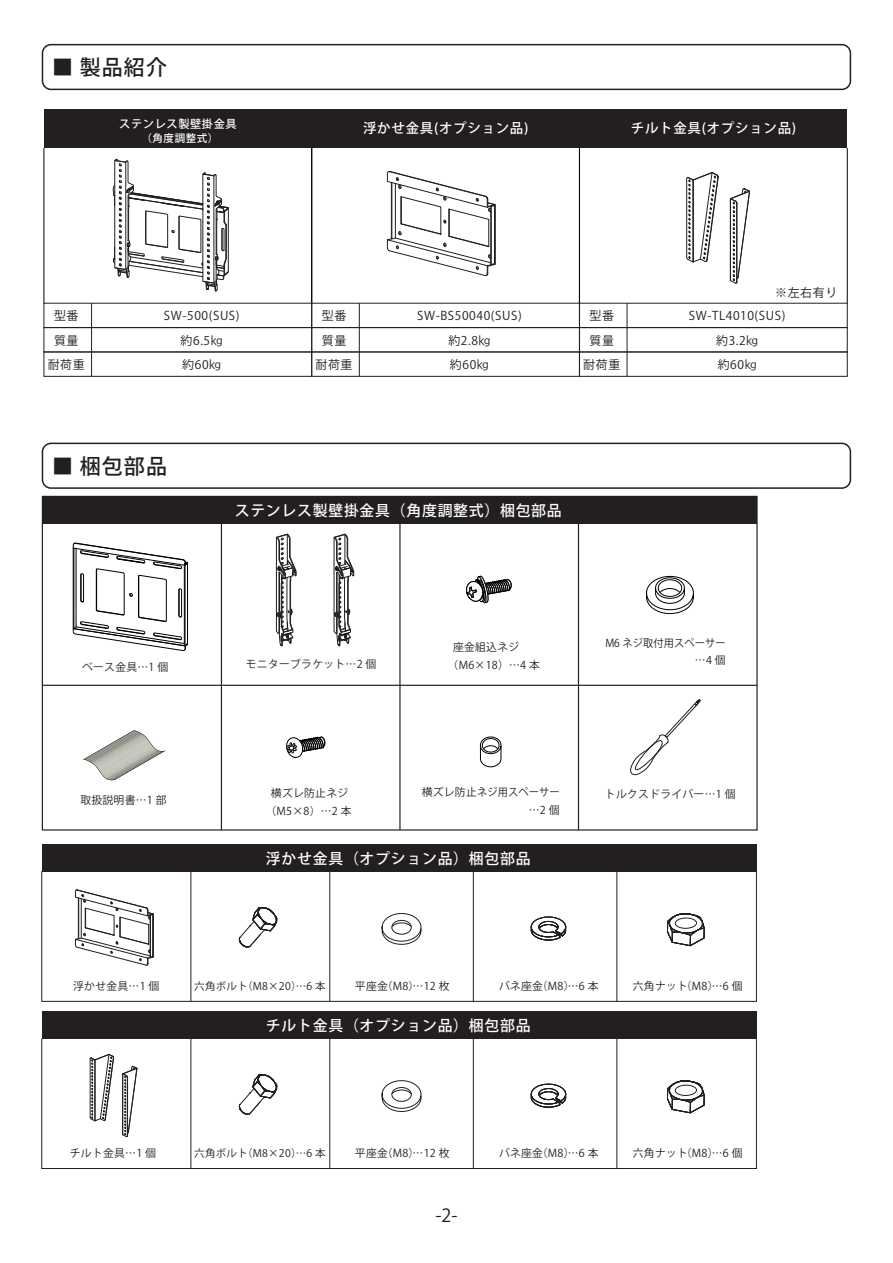
<style>
.page{position:relative;width:893px;height:1263px;background:#fff}
.page>*{position:absolute;margin:0;border:0;box-sizing:border-box;transform-origin:0 0}
.t1{font:500 21px "Koz Go Pr 6 N";letter-spacing:.05em;color:#231f20}
.t2{font:18px "Koz Go Pr 6 N";color:#231f20}
.t3{font:500 14.85px "Koz Go Pr 6 N";letter-spacing:.05em;color:#fff}
.t4{font:500 13.5px "Koz Go Pr 6 N";letter-spacing:.05em;color:#fff}
.t5{font:12px/24.3px "Koz Go Pr 6 N";letter-spacing:.05em;color:#231f20;text-align:center}
.t6{font:500 11.25px "Koz Go Pr 6 N";letter-spacing:.05em;color:#fff}
.t7{font:10.8px/17.5px "Koz Go Pr 6 N";letter-spacing:.025em;color:#231f20;text-align:center}
.t8{font:10.8px/17.5px "Koz Go Pr 6 N";letter-spacing:.005em;color:#231f20;text-align:right}
.t9{font:10.8px/17.5px "Koz Go Pr 6 N";letter-spacing:.005em;color:#231f20;text-align:right;scale:.95 1}
.t10{font:10.5px "Koz Go Pr 6 N";letter-spacing:.025em;color:#231f20}
.t11{font:500 10.5px "Koz Go Pr 6 N";letter-spacing:.05em;color:#fff}
</style>
<div class="page">
<div style="left:42px;top:44px;width:809px;height:46px;border:2px solid #231f20;border-radius:9px"></div>
<div style="left:42px;top:443px;width:809px;height:46px;border:2px solid #231f20;border-radius:9px"></div>
<div style="left:44px;top:109px;width:268px;height:39px;background:#231f20"></div>
<hr style="left:44px;top:148px;width:1px;height:155px;background:#030303">
<div style="left:44px;top:327px;width:268px;height:25px;border:1px solid #231f20"></div>
<div style="left:44px;top:352px;width:268px;height:25px;border:1px solid #231f20"></div>
<hr style="left:91px;top:303px;width:1px;height:73px;background:#231f20">
<div style="left:312px;top:109px;width:267px;height:39px;background:#231f20"></div>
<hr style="left:311px;top:148px;width:1px;height:155px;background:#030303">
<div style="left:311px;top:327px;width:269px;height:25px;border:1px solid #231f20"></div>
<div style="left:311px;top:352px;width:269px;height:25px;border:1px solid #231f20"></div>
<hr style="left:359px;top:303px;width:1px;height:73px;background:#231f20">
<div style="left:579px;top:109px;width:268px;height:39px;background:#231f20"></div>
<hr style="left:579px;top:148px;width:1px;height:155px;background:#030303">
<div style="left:579px;top:327px;width:269px;height:25px;border:1px solid #231f20"></div>
<div style="left:579px;top:352px;width:269px;height:25px;border:1px solid #231f20"></div>
<hr style="left:627px;top:303px;width:1px;height:73px;background:#231f20">
<hr style="left:847px;top:148px;width:1px;height:155px;background:#030303">
<svg style="left:386px;top:171px;width:110px;height:106px"></svg>
<hr style="left:391px;top:182px;width:1px;height:57px;background:#231f20">
<svg style="left:729px;top:188px;width:21px;height:96px"></svg>
<svg style="left:686px;top:172px;width:33px;height:91px"></svg>
<svg style="left:113px;top:159px;width:116px;height:145px"></svg>
<div style="left:42px;top:496px;width:715px;height:27px;background:#231f20"></div>
<svg style="left:73px;top:542px;width:115px;height:109px"></svg>
<hr style="left:221px;top:523px;width:1px;height:307px;background:#231f20">
<hr style="left:399px;top:523px;width:2px;height:307px;background:#231f20">
<hr style="left:578px;top:520px;width:1px;height:310px;background:#231f20">
<svg style="left:83px;top:730px;width:83px;height:51px"></svg>
<svg style="left:466px;top:576px;width:46px;height:27px"></svg>
<svg style="left:646px;top:576px;width:48px;height:38px"></svg>
<hr style="left:42px;top:685px;width:715px;height:1px;background:#231f20">
<svg style="left:480px;top:736px;width:22px;height:31px"></svg>
<svg style="left:286px;top:736px;width:39px;height:22px"></svg>
<svg style="left:630px;top:699px;width:71px;height:77px"></svg>
<div style="left:42px;top:845px;width:714px;height:27px;background:#231f20"></div>
<hr style="left:329px;top:871px;width:1px;height:130px;background:#231f20">
<hr style="left:190px;top:871px;width:1px;height:130px;background:#231f20">
<hr style="left:473px;top:869px;width:1px;height:132px;background:#231f20">
<svg style="left:75px;top:889px;width:79px;height:77px"></svg>
<hr style="left:78px;top:898px;width:1px;height:40px;background:#231f20">
<svg style="left:122px;top:1066px;width:16px;height:71px"></svg>
<svg style="left:90px;top:1054px;width:24px;height:67px"></svg>
<svg style="left:239px;top:907px;width:39px;height:41px"></svg>
<svg style="left:382px;top:913px;width:40px;height:32px"></svg>
<svg style="left:531px;top:916px;width:35px;height:25px"></svg>
<div style="left:41px;top:871px;width:576px;height:131px;border:1px solid #231f20"></div>
<svg style="left:616px;top:868px;width:141px;height:134px"></svg>
<div style="left:42px;top:1012px;width:714px;height:27px;background:#231f20"></div>
<hr style="left:329px;top:1038px;width:1px;height:130px;background:#231f20">
<hr style="left:190px;top:1038px;width:1px;height:130px;background:#231f20">
<hr style="left:473px;top:1036px;width:1px;height:132px;background:#231f20">
<svg style="left:239px;top:1074px;width:39px;height:41px"></svg>
<svg style="left:382px;top:1080px;width:40px;height:32px"></svg>
<svg style="left:531px;top:1083px;width:35px;height:25px"></svg>
<div style="left:41px;top:1038px;width:576px;height:131px;border:1px solid #231f20"></div>
<svg style="left:616px;top:1035px;width:141px;height:134px"></svg>
<svg style="left:275px;top:523px;width:22px;height:124px"></svg>
<svg style="left:333px;top:523px;width:21px;height:124px"></svg>
<h1 class="t1" style="left:52px;top:55px;width:116px">■ 製品紹介</h1>
<p class="t6" style="left:119px;top:117px;width:119px">ステンレス製壁掛金具</p>
<p class="t11" style="left:142px;top:132px;width:78px">（角度調整式）</p>
<p class="t4" style="left:363px;top:121px;width:167px">浮かせ金具(オプション品)</p>
<p class="t4" style="left:631px;top:121px;width:167px">チルト金具(オプション品)</p>
<p class="t5" style="left:48px;top:304px;width:39px">型番質量耐荷重</p>
<p class="t5" style="left:164px;top:304px;width:77px">SW-500(SUS)約6.5㎏<br>約60㎏</p>
<p class="t5" style="left:315px;top:304px;width:39px">型番質量耐荷重</p>
<p class="t5" style="left:417px;top:304px;width:106px">SW-BS50040(SUS)約2.8㎏<br>約60㎏</p>
<p class="t5" style="left:583px;top:304px;width:39px">型番質量耐荷重</p>
<h1 class="t1" style="left:52px;top:454px;width:116px">■ 梱包部品</h1>
<h3 class="t3" style="left:235px;top:502px;width:329px">ステンレス製壁掛金具（角度調整式）梱包部品</h3>
<p class="t5" style="left:775px;top:280px;width:64px">※左右有り</p>
<p class="t5" style="left:689px;top:304px;width:98px">SW-TL4010(SUS)約3.2㎏<br>約60㎏</p>
<p class="t7" style="left:82px;top:659px;width:88px">ベース金具…1 個</p>
<p class="t7" style="left:453px;top:638px;width:68px">座金組込ネジ</p>
<p class="t7" style="left:246px;top:655px;width:132px">モニターブラケット…2 個</p>
<p class="t7" style="left:448px;top:656px;width:94px">（M6×18）…4 本</p>
<p class="t9" style="left:605px;top:634px;width:128px">M6 ネジ取付用スペーサー…4 個</p>
<p class="t7" style="left:80px;top:792px;width:88px">取扱説明書…1 部</p>
<p class="t8" style="left:422px;top:784px;width:139px">横ズレ防止ネジ用スペーサー…2 個</p>
<p class="t7" style="left:605px;top:785px;width:132px">トルクスドライバー…1 個</p>
<h3 class="t3" style="left:266px;top:850px;width:266px">浮かせ金具（オプション品）梱包部品</h3>
<p class="t7" style="left:265px;top:785px;width:88px">横ズレ防止ネジ（M5×8）…2 本</p>
<p class="t10" style="left:194px;top:980px;width:133px">六角ボルト（M8×20）…6 本</p>
<p class="t7" style="left:355px;top:977px;width:96px">平座金（M8）…12 枚</p>
<p class="t7" style="left:499px;top:977px;width:101px">バネ座金（M8）…6 本</p>
<h3 class="t3" style="left:266px;top:1017px;width:266px">チルト金具（オプション品）梱包部品</h3>
<p class="t7" style="left:73px;top:977px;width:88px">浮かせ金具…1 個</p>
<p class="t7" style="left:633px;top:977px;width:111px">六角ナット（M8）…6 個</p>
<p class="t7" style="left:70px;top:1145px;width:88px">チルト金具…1 個</p>
<p class="t10" style="left:194px;top:1147px;width:133px">六角ボルト（M8×20）…6 本</p>
<p class="t7" style="left:355px;top:1145px;width:96px">平座金（M8）…12 枚</p>
<p class="t7" style="left:499px;top:1145px;width:101px">バネ座金（M8）…6 本</p>
<p class="t7" style="left:633px;top:1145px;width:111px">六角ナット（M8）…6 個</p>
<h2 class="t2" style="left:435px;top:1205px;width:24px">-2-</h2>
</div>
